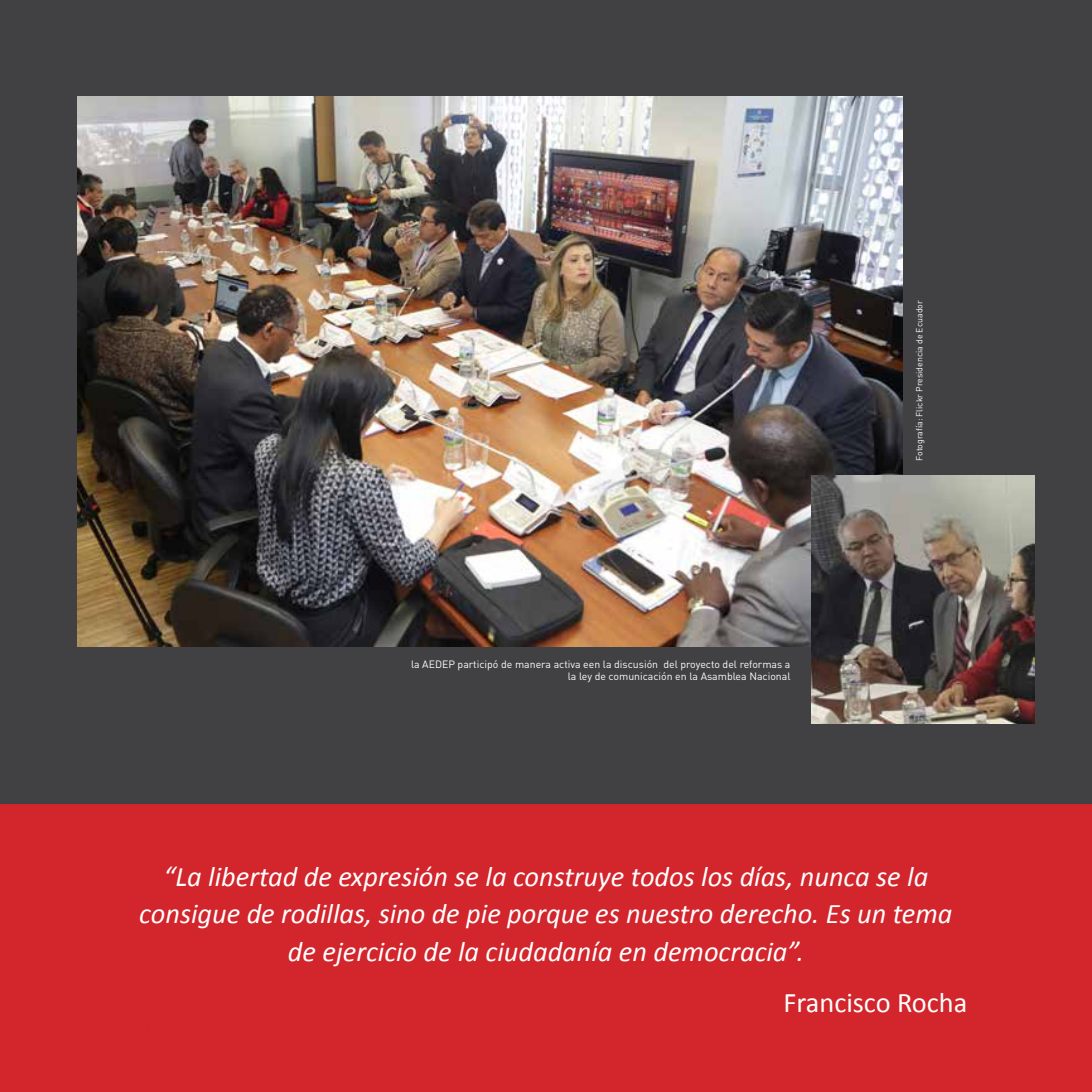
<style>
.page{position:relative;width:1092px;height:1092px;background:#fff}
.page>*{position:absolute;margin:0;border:0;box-sizing:border-box;transform-origin:0 0}
.t1{font:italic 28.35px/37.8px "Calibri";color:#fff;text-align:center}
.t2{font:28.35px "Calibri";color:#fff}
.t3{font:10.5px/12.6px "DIN";color:#fff;text-align:right}
.t4{font:8.75px "DIN";color:#fff}
</style>
<div class="page">
<div style="left:0;top:0;width:1091px;height:804px;background:#414042"></div>
<div style="left:0;top:804px;width:1091px;height:287px;background:#d2232a"></div>
<img style="left:78px;top:97px;width:824px;height:549px">
<img style="left:811px;top:475px;width:223px;height:248px">
<p class="t3" style="left:411px;top:657px;width:381px">la AEDEP participó de manera activa een la discusión del proyecto del reformas a la ley de comunicación en la Asamblea Nacional</p>
<p class="t4" style="left:913px;top:460px;width:162px;rotate:-90deg">Fotografía: Flickr Presidencia de Ecuador</p>
<p class="t1" style="left:139px;top:856px;width:814px">“La libertad de expresión se la construye todos los días, nunca se la consigue de rodillas, sino de pie porque es nuestro derecho. Es un tema de ejercicio de la ciudadanía en democracia”.</p>
<p class="t2" style="left:783px;top:984px;width:185px">Francisco Rocha</p>
</div>
